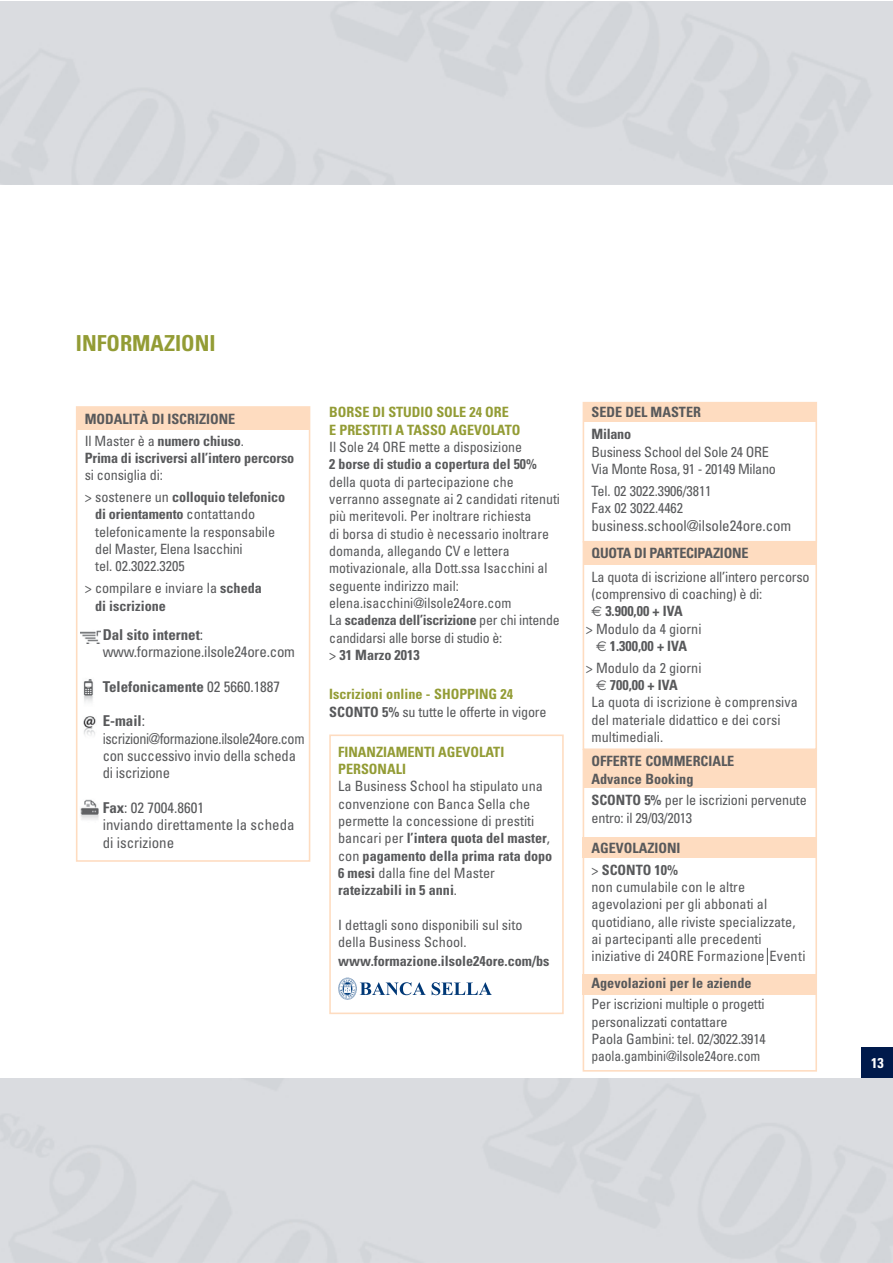
<style>
.page{position:relative;width:893px;height:1263px;background:#fff}
.page>*{position:absolute;margin:0;border:0;box-sizing:border-box;transform-origin:0 0}
.t1{font:700 condensed 22.05px "Univers";color:#939c35}
.t2{font:condensed 15px/17.4px "Univers";letter-spacing:-.015em;color:#58595b}
.t3{font:700 condensed 15px "Univers";color:#58595b}
.t4{font:condensed 14.1px/17.4px "Univers";color:#58595b}
.t5{font:700 condensed 14.1px/21.8px "Univers";color:#58595b}
.t6{font:700 condensed 14.1px/17.2px "Univers";color:#939c35}
.t7{font:condensed 14.1px/17.2px "Univers";letter-spacing:-.02em;color:#58595b}
.t8{font:700 condensed 14.1px "Univers";color:#fff}
.s1{font-weight:400}
.s2{font-weight:700}
.s3{color:#58595b}
.s4{font-weight:400;color:#58595b}
.s5{font-family:"Euro Sans";font-weight:400;font-stretch:normal}
</style>
<div class="page">
<img style="left:0;top:1px;width:892px;height:1262px">
<h1 class="t1" style="left:76px;top:329px;width:141px">INFORMAZIONI</h1>
<p class="t5" style="left:85px;top:408px;width:161px">MODALITÀ DI ISCRIZIONE<br><span class="s1">Il Master è a</span> numero chiuso<span class="s1">.</span></p>
<p class="t5" style="left:85px;top:447px;width:211px">Prima di iscriversi all’intero percorso</p>
<p class="t4" style="left:85px;top:464px;width:202px;line-height:21.8px">si consiglia di:<br>&gt; sostenere un <span class="s2">colloquio telefonico</span></p>
<p class="t4" style="left:95px;top:506px;width:182px"><span class="s2">di orientamento</span> contattando telefonicamente la responsabile del Master, Elena Isacchini<br>tel. 02.3022.3205</p>
<p class="t4" style="left:95px;top:579px;width:168px;text-indent:-10px">&gt; compilare e inviare la <span class="s2">scheda di iscrizione</span></p>
<p class="t2" style="left:103px;top:625px;width:194px"><span class="s2">Dal sito internet</span>: www.formazione.ilsole24ore.com</p>
<p class="t3" style="left:103px;top:677px;width:179px">Telefonicamente <span class="s1">02 5660.1887</span></p>
<p class="t2" style="left:103px;top:712px;width:203px"><span class="s2">E-mail</span>: iscrizioni@formazione.ilsole24ore.com con successivo invio della scheda di iscrizione</p>
<p class="t2" style="left:103px;top:799px;width:193px"><span class="s2">Fax</span>: 02 7004.8601<br>inviando direttamente la scheda di iscrizione</p>
<p class="t6" style="left:329px;top:404px;width:193px">BORSE DI STUDIO SOLE 24 ORE<br>E PRESTITI A TASSO AGEVOLATO</p>
<p class="t4" style="left:329px;top:438px;width:194px">Il Sole 24 ORE mette a disposizione</p>
<p class="t5" style="left:329px;top:453px;width:209px">2 borse di studio a copertura del 50%</p>
<p class="t4" style="left:329px;top:473px;width:232px">della quota di partecipazione che verranno assegnate ai 2 candidati ritenuti più meritevoli. Per inoltrare richiesta<br>di borsa di studio è necessario inoltrare domanda, allegando CV e lettera motivazionale, alla Dott.ssa Isacchini al seguente indirizzo mail: elena.isacchini@ilsole24ore.com<br>La <span class="s2">scadenza dell’iscrizione</span> per chi intende candidarsi alle borse di studio è:<br>&gt; <span class="s2">31 Marzo 2013</span></p>
<p class="t6" style="left:329px;top:686px;width:219px">Iscrizioni online - SHOPPING 24<br><span class="s3">SCONTO 5%</span> <span class="s4">su tutte le offerte in vigore</span></p>
<p class="t6" style="left:338px;top:743px;width:168px">FINANZIAMENTI AGEVOLATI<br>PERSONALI</p>
<p class="t4" style="left:338px;top:777px;width:216px">La Business School ha stipulato una convenzione con Banca Sella che permette la concessione di prestiti bancari per <span class="s2">l’intera quota del master</span>, con <span class="s2">pagamento della prima rata dopo<br>6 mesi</span> dalla fine del Master <span class="s2">rateizzabili in 5 anni</span>.</p>
<p class="t4" style="left:338px;top:916px;width:186px">I dettagli sono disponibili sul sito della Business School.</p>
<p class="t5" style="left:338px;top:950px;width:213px">www.formazione.ilsole24ore.com/bs</p>
<p class="t5" style="left:592px;top:401px;width:111px">SEDE DEL MASTER<br>Milano</p>
<p class="t7" style="left:592px;top:443px;width:186px">Business School del Sole 24 ORE<br>Via Monte Rosa, 91 - 20149 Milano</p>
<p class="t4" style="left:592px;top:482px;width:122px">Tel. 02 3022.3906/3811<br>Fax 02 3022.4462</p>
<p class="t2" style="left:592px;top:517px;width:201px">business.school@ilsole24ore.com</p>
<p class="t5" style="left:592px;top:542px;width:158px">QUOTA DI PARTECIPAZIONE</p>
<p class="t4" style="left:592px;top:568px;width:220px">La quota di iscrizione all’intero percorso</p>
<p class="t4" style="left:592px;top:585px;width:172px">(comprensivo di coaching) è di:</p>
<p class="t5" style="left:592px;top:600px;width:93px"><span class="s5">€</span> 3.900,00 + IVA</p>
<p class="t4" style="left:586px;top:620px;width:117px">&gt; Modulo da 4 giorni</p>
<p class="t5" style="left:596px;top:635px;width:93px"><span class="s5">€</span> 1.300,00 + IVA</p>
<p class="t4" style="left:586px;top:659px;width:117px">&gt; Modulo da 2 giorni</p>
<p class="t5" style="left:596px;top:674px;width:83px"><span class="s5">€</span> 700,00 + IVA</p>
<p class="t4" style="left:592px;top:693px;width:208px">La quota di iscrizione è comprensiva</p>
<p class="t4" style="left:592px;top:711px;width:190px">del materiale didattico e dei corsi</p>
<p class="t4" style="left:592px;top:728px;width:73px">multimediali.</p>
<p class="t5" style="left:592px;top:753px;width:144px;line-height:17.2px">OFFERTE COMMERCIALE<br>Advance Booking</p>
<p class="t4" style="left:592px;top:792px;width:217px"><span class="s2">SCONTO 5%</span> per le iscrizioni pervenute entro: il 29/03/2013</p>
<p class="t5" style="left:592px;top:837px;width:90px">AGEVOLAZIONI <span class="s1">&gt;</span> SCONTO 10%</p>
<p class="t4" style="left:592px;top:878px;width:216px">non cumulabile con le altre agevolazioni per gli abbonati al quotidiano, alle riviste specializzate, ai partecipanti alle precedenti iniziative di 24ORE Formazione Eventi</p>
<p class="t5" style="left:592px;top:972px;width:162px">Agevolazioni per le aziende</p>
<p class="t4" style="left:592px;top:995px;width:176px">Per iscrizioni multiple o progetti personalizzati contattare<br>Paola Gambini: tel. 02/3022.3914 paola.gambini@ilsole24ore.com</p>
<p class="t8" style="left:871px;top:1054px;width:14px">13</p>
</div>
